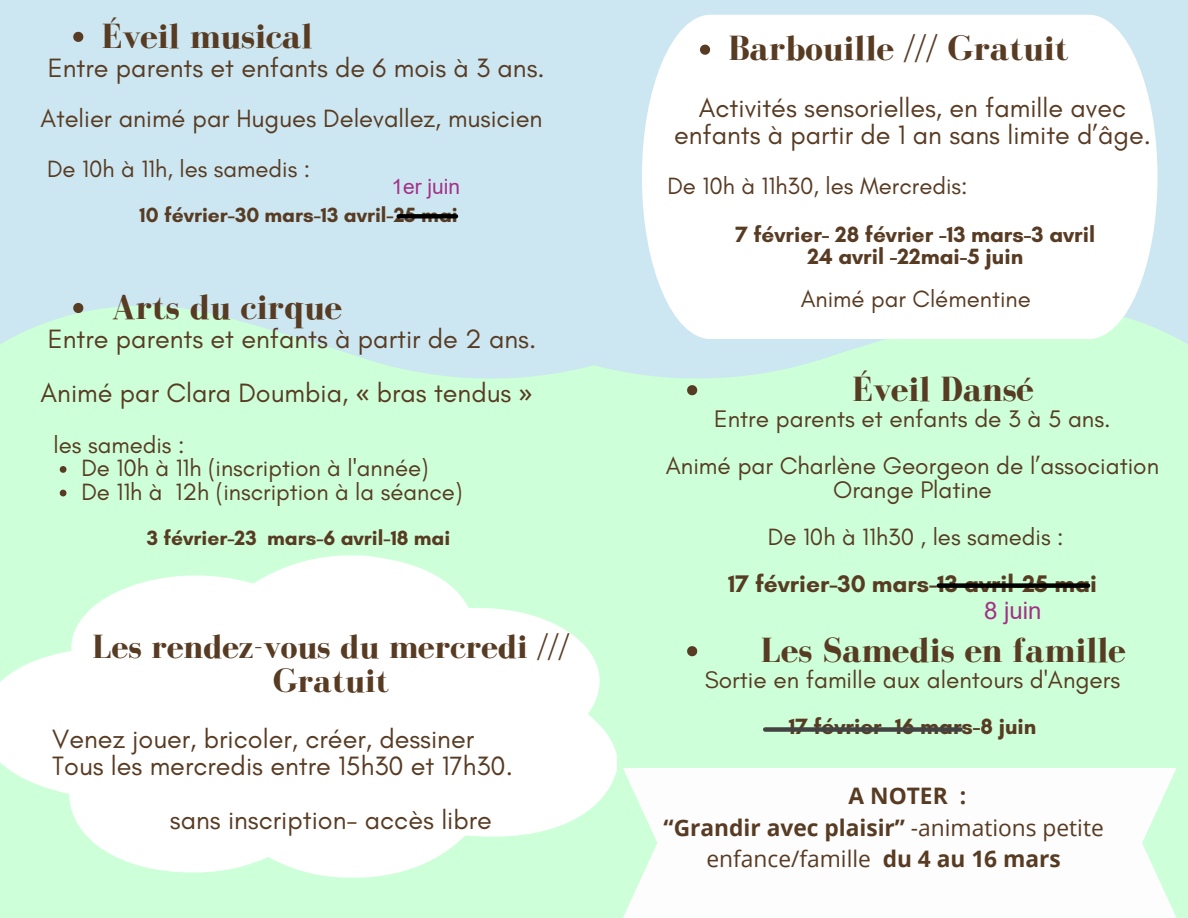
<style>
.page{position:relative;width:1188px;height:918px;background:#cce7f1}
.page>*{position:absolute;margin:0;border:0;box-sizing:border-box;transform-origin:0 0}
.t1{font:700 36px "Bodoni FLF";color:#583b23}
.t2{font:700 34.5px/33.8px "Bodoni FLF";color:#583b23;text-align:center}
.t3{font:27px/27px "Glacial Indifference";color:#583b23;text-align:center}
.t4{font:25.5px "Glacial Indifference";color:#583b23}
.t5{font:24.45px/23.7px "Glacial Indifference";color:#583b23;text-align:center}
.t6{font:700 24.45px "Glacial Indifference";color:#583b23}
.t7{font:24px "Glacial Indifference";color:#583b23}
.t8{font:24px "Arial";color:#a33086}
.t9{font:22.8px/31.5px "Open Sans";color:#583b23;text-align:center}
.t10{font:700 22.8px "Open Sans";color:#583b23}
.t11{font:700 22.5px "Glacial Indifference";color:#583b23}
.t12{font:700 21px "Glacial Indifference";color:#583b23}
.t13{font:21px "Arial";color:#a33086}
.s1{font-family:"Noto Sans"}
.s2{font-weight:700}
</style>
<div class="page">
<div style="left:594px;top:329px;width:594px;height:589px;background:#cdffd8"></div>
<svg style="left:0;top:306px;width:594px;height:612px;background:#ccfbdb"></svg>
<svg style="left:73px;top:32px;width:10px;height:10px"></svg>
<svg style="left:73px;top:303px;width:10px;height:10px"></svg>
<svg style="left:60px;top:466px;width:6px;height:7px"></svg>
<svg style="left:60px;top:490px;width:6px;height:6px"></svg>
<svg style="left:0;top:555px;width:617px;height:323px;background:#f2fff5"></svg>
<div style="left:642px;top:15px;width:516px;height:324px;background:#fff"></div>
<div style="left:623px;top:768px;width:554px;height:150px;background:#fdfdfd"></div>
<svg style="left:700px;top:45px;width:10px;height:10px"></svg>
<svg style="left:687px;top:385px;width:10px;height:10px"></svg>
<svg style="left:687px;top:646px;width:10px;height:10px"></svg>
<div style="left:399px;top:214px;width:57px;height:5px;background:#000"></div>
<div style="left:765px;top:727px;width:196px;height:5px;background:#434343"></div>
<div style="left:939px;top:583px;width:149px;height:5px;background:#000"></div>
<p class="t1" style="left:102px;top:16px;width:212px">Éveil musical</p>
<p class="t3" style="left:48px;top:54px;width:498px">Entre parents et enfants de 6 mois à 3 ans.</p>
<p class="t4" style="left:41px;top:103px;width:503px">Atelier animé par Hugues Delevallez, musicien</p>
<p class="t7" style="left:47px;top:154px;width:265px">De 10h à 11h, les samedis :</p>
<p class="t12" style="left:140px;top:202px;width:320px">10 février-30 mars-13 avril-25 mai</p>
<p class="t13" style="left:391px;top:172px;width:70px">1er juin</p>
<p class="t1" style="left:111px;top:287px;width:232px">Arts du cirque</p>
<p class="t3" style="left:48px;top:325px;width:490px">Entre parents et enfants à partir de 2 ans.</p>
<p class="t3" style="left:41px;top:379px;width:493px">Animé par Clara Doumbia, <span class="s1">«</span> bras tendus <span class="s1">»</span></p>
<p class="t7" style="left:54px;top:430px;width:132px">les samedis :</p>
<p class="t7" style="left:81px;top:453px;width:349px">De 10h à 11h (inscription à l'année)</p>
<p class="t7" style="left:81px;top:477px;width:383px">De 11h à 12h (inscription à la séance)</p>
<p class="t12" style="left:147px;top:525px;width:305px">3 février-23 mars-6 avril-18 mai</p>
<p class="t2" style="left:92px;top:630px;width:479px">Les rendez-vous du mercredi ///<br>Gratuit</p>
<p class="t3" style="left:52px;top:725px;width:423px">Venez jouer, bricoler, créer, dessiner</p>
<p class="t3" style="left:52px;top:752px;width:462px">Tous les mercredis entre 15h30 et 17h30.</p>
<p class="t3" style="left:170px;top:806px;width:324px">sans inscription- accès libre</p>
<p class="t1" style="left:729px;top:29px;width:342px">Barbouille /// Gratuit</p>
<p class="t3" style="left:674px;top:94px;width:478px">Activités sensorielles, en famille avec enfants à partir de 1 an sans limite d’âge.</p>
<p class="t7" style="left:667px;top:171px;width:302px">De 10h à 11h30, les Mercredis:</p>
<p class="t11" style="left:735px;top:220px;width:361px">7 février- 28 février -13 mars-3 avril</p>
<p class="t11" style="left:808px;top:243px;width:217px">24 avril -22mai-5 juin</p>
<p class="t7" style="left:801px;top:284px;width:232px">Animé par Clémentine</p>
<p class="t1" style="left:852px;top:369px;width:183px">Éveil Dansé</p>
<p class="t5" style="left:714px;top:406px;width:398px">Entre parents et enfants de 3 à 5 ans.</p>
<p class="t5" style="left:666px;top:454px;width:495px">Animé par Charlène Georgeon de l’association<br>Orange Platine</p>
<p class="t7" style="left:768px;top:522px;width:297px">De 10h à 11h30 , les samedis :</p>
<p class="t6" style="left:728px;top:569px;width:370px">17 février-30 mars-13 avril-25 mai</p>
<p class="t8" style="left:984px;top:594px;width:59px">8 juin</p>
<p class="t1" style="left:761px;top:630px;width:367px">Les Samedis en famille</p>
<p class="t5" style="left:705px;top:667px;width:417px">Sortie en famille aux alentours d'Angers</p>
<p class="t11" style="left:789px;top:713px;width:249px">17 février -16 mars-8 juin</p>
<p class="t10" style="left:849px;top:780px;width:119px">A NOTER :</p>
<p class="t9" style="left:664px;top:811px;width:442px"><span class="s2">“Grandir avec plaisir”</span> -animations petite enfance/famille <span class="s2">du 4 au 16 mars</span></p>
</div>
